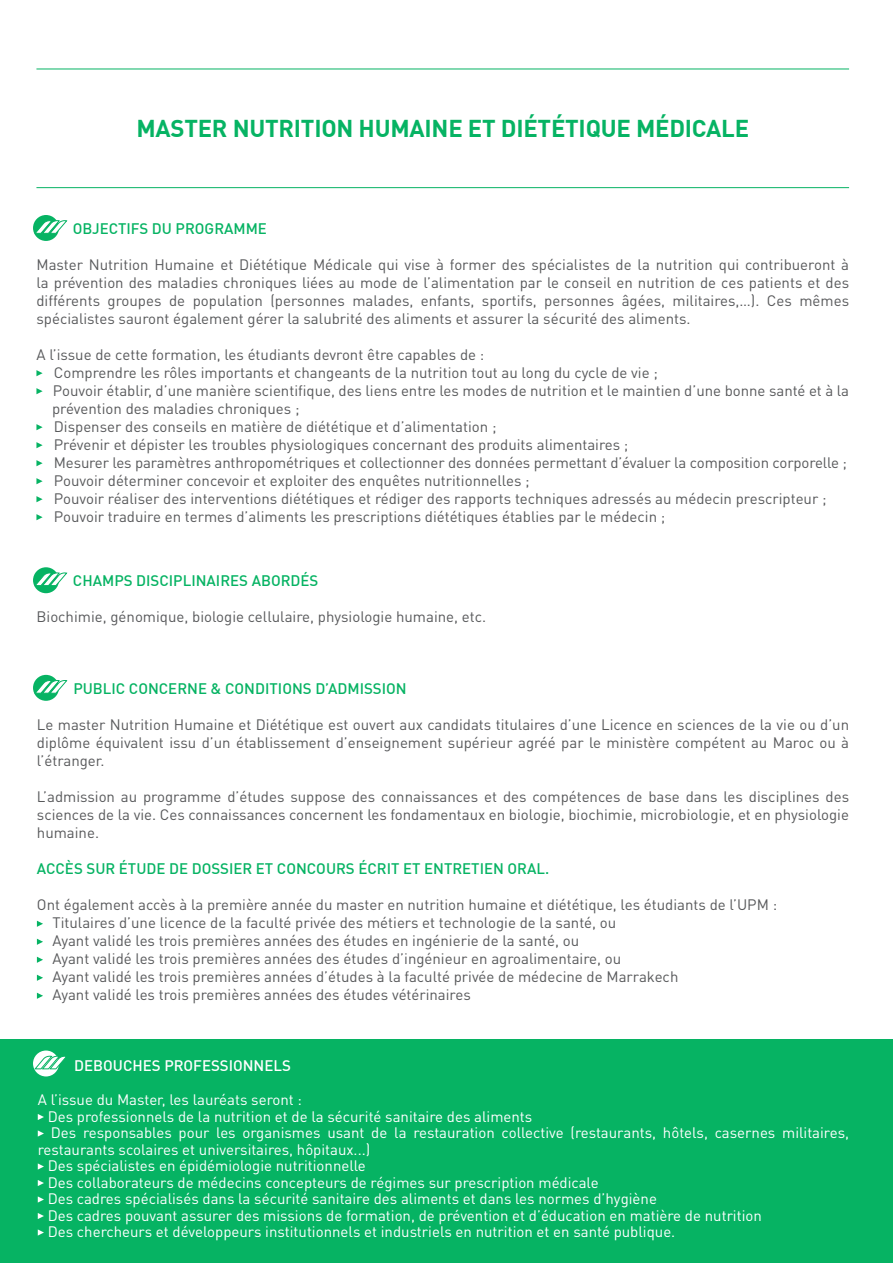
<style>
.page{position:relative;width:893px;height:1263px;background:#fff}
.page>*{position:absolute;margin:0;border:0;box-sizing:border-box;transform-origin:0 0}
.t1{font:700 23.85px "DIN Pro";letter-spacing:-.01em;color:#06b363}
.t2{font:15px/18px "DIN Pro";color:#58595b;text-align:justify}
.t3{font:15px "DIN Pro";color:#fff}
.t4{font:500 15px "DIN Pro";color:#06b363}
.t5{font:500 15px "DIN Pro";color:#fff}
</style>
<div class="page">
<div style="left:0;top:1040px;width:893px;height:223px;background:#06b363"></div>
<hr style="left:36px;top:69px;width:813px;height:1px;background:#06b363">
<hr style="left:36px;top:187px;width:813px;height:1px;background:#06b363">
<svg style="left:36px;top:370px;width:7px;height:6px"></svg>
<svg style="left:36px;top:388px;width:7px;height:6px"></svg>
<svg style="left:36px;top:424px;width:7px;height:6px"></svg>
<svg style="left:36px;top:442px;width:7px;height:6px"></svg>
<svg style="left:36px;top:460px;width:7px;height:6px"></svg>
<svg style="left:36px;top:478px;width:7px;height:6px"></svg>
<svg style="left:36px;top:496px;width:7px;height:6px"></svg>
<svg style="left:36px;top:514px;width:7px;height:6px"></svg>
<svg style="left:37px;top:921px;width:6px;height:6px"></svg>
<svg style="left:37px;top:939px;width:6px;height:6px"></svg>
<svg style="left:37px;top:957px;width:6px;height:6px"></svg>
<svg style="left:37px;top:975px;width:6px;height:6px"></svg>
<svg style="left:37px;top:993px;width:6px;height:6px"></svg>
<div style="left:33px;top:215px;width:26px;height:26px;background:#06b363;border-radius:50%"></div>
<svg style="left:35px;top:220px;width:32px;height:14px"></svg>
<div style="left:33px;top:567px;width:26px;height:26px;background:#06b363;border-radius:50%"></div>
<svg style="left:35px;top:572px;width:32px;height:14px"></svg>
<svg style="left:38px;top:1114px;width:6px;height:6px"></svg>
<svg style="left:38px;top:1130px;width:6px;height:6px"></svg>
<svg style="left:38px;top:1163px;width:6px;height:6px"></svg>
<svg style="left:38px;top:1180px;width:6px;height:6px"></svg>
<svg style="left:38px;top:1196px;width:6px;height:6px"></svg>
<svg style="left:38px;top:1213px;width:6px;height:6px"></svg>
<svg style="left:38px;top:1229px;width:6px;height:6px"></svg>
<div style="left:33px;top:675px;width:26px;height:26px;background:#06b363;border-radius:50%"></div>
<svg style="left:35px;top:680px;width:32px;height:14px"></svg>
<svg style="left:33px;top:1050px;width:26px;height:26px"></svg>
<svg style="left:35px;top:1056px;width:31px;height:13px"></svg>
<h1 class="t1" style="left:136px;top:113px;width:614px">MASTER NUTRITION HUMAINE ET DIÉTÉTIQUE MÉDICALE</h1>
<p class="t4" style="left:73px;top:219px;width:196px">OBJECTIFS DU PROGRAMME</p>
<p class="t2" style="left:36px;top:255px;width:814px">Master Nutrition Humaine et Diététique Médicale qui vise à former des spécialistes de la nutrition qui contribueront à la prévention des maladies chroniques liées au mode de l’alimentation par le conseil en nutrition de ces patients et des différents groupes de population (personnes malades, enfants, sportifs, personnes âgées, militaires,…). Ces mêmes spécialistes sauront également gérer la salubrité des aliments et assurer la sécurité des aliments.</p>
<p class="t2" style="left:52px;top:345px;width:798px;text-align:left;text-indent:-16px">A l’issue de cette formation, les étudiants devront être capables de :<br>Comprendre les rôles importants et changeants de la nutrition tout au long du cycle de vie ;<br>Pouvoir établir, d’une manière scientifique, des liens entre les modes de nutrition et le maintien d’une bonne santé et à la prévention des maladies chroniques ;<br>Dispenser des conseils en matière de diététique et d’alimentation ;<br>Prévenir et dépister les troubles physiologiques concernant des produits alimentaires ;<br>Mesurer les paramètres anthropométriques et collectionner des données permettant d’évaluer la composition corporelle ; Pouvoir déterminer concevoir et exploiter des enquêtes nutritionnelles ;<br>Pouvoir réaliser des interventions diététiques et rédiger des rapports techniques adressés au médecin prescripteur ; Pouvoir traduire en termes d’aliments les prescriptions diététiques établies par le médecin ;</p>
<p class="t4" style="left:73px;top:571px;width:247px">CHAMPS DISCIPLINAIRES ABORDÉS</p>
<p class="t2" style="left:37px;top:607px;width:451px">Biochimie, génomique, biologie cellulaire, physiologie humaine, etc.</p>
<p class="t4" style="left:73px;top:679px;width:335px">PUBLIC CONCERNE &amp; CONDITIONS D’ADMISSION</p>
<p class="t2" style="left:37px;top:715px;width:814px">Le master Nutrition Humaine et Diététique est ouvert aux candidats titulaires d’une Licence en sciences de la vie ou d’un diplôme équivalent issu d’un établissement d’enseignement supérieur agréé par le ministère compétent au Maroc ou à l’étranger.</p>
<p class="t2" style="left:37px;top:787px;width:814px">L’admission au programme d’études suppose des connaissances et des compétences de base dans les disciplines des sciences de la vie. Ces connaissances concernent les fondamentaux en biologie, biochimie, microbiologie, et en physiologie humaine.</p>
<p class="t4" style="left:37px;top:859px;width:514px">ACCÈS SUR ÉTUDE DE DOSSIER ET CONCOURS ÉCRIT ET ENTRETIEN ORAL.</p>
<p class="t2" style="left:53px;top:895px;width:726px;text-align:left;text-indent:-16px">Ont également accès à la première année du master en nutrition humaine et diététique, les étudiants de l’UPM :<br>Titulaires d’une licence de la faculté privée des métiers et technologie de la santé, ou<br>Ayant validé les trois premières années des études en ingénierie de la santé, ou<br>Ayant validé les trois premières années des études d’ingénieur en agroalimentaire, ou<br>Ayant validé les trois premières années d’études à la faculté privée de médecine de Marrakech<br>Ayant validé les trois premières années des études vétérinaires</p>
<p class="t5" style="left:74px;top:1055px;width:218px">DEBOUCHES PROFESSIONNELS</p>
<p class="t3" style="left:38px;top:1089px;width:266px">A l’issue du Master, les lauréats seront :</p>
<p class="t3" style="left:48px;top:1106px;width:486px">Des professionnels de la nutrition et de la sécurité sanitaire des aliments</p>
<p class="t3" style="left:51px;top:1122px;width:800px">Des responsables pour les organismes usant de la restauration collective (restaurants, hôtels, casernes militaires,</p>
<p class="t3" style="left:38px;top:1139px;width:334px">restaurants scolaires et universitaires, hôpitaux...)</p>
<p class="t3" style="left:48px;top:1155px;width:320px">Des spécialistes en épidémiologie nutritionnelle</p>
<p class="t3" style="left:48px;top:1172px;width:552px">Des collaborateurs de médecins concepteurs de régimes sur prescription médicale</p>
<p class="t3" style="left:48px;top:1188px;width:611px">Des cadres spécialisés dans la sécurité sanitaire des aliments et dans les normes d’hygiène</p>
<p class="t3" style="left:48px;top:1205px;width:716px">Des cadres pouvant assurer des missions de formation, de prévention et d’éducation en matière de nutrition</p>
<p class="t3" style="left:48px;top:1221px;width:629px">Des chercheurs et développeurs institutionnels et industriels en nutrition et en santé publique.</p>
</div>
